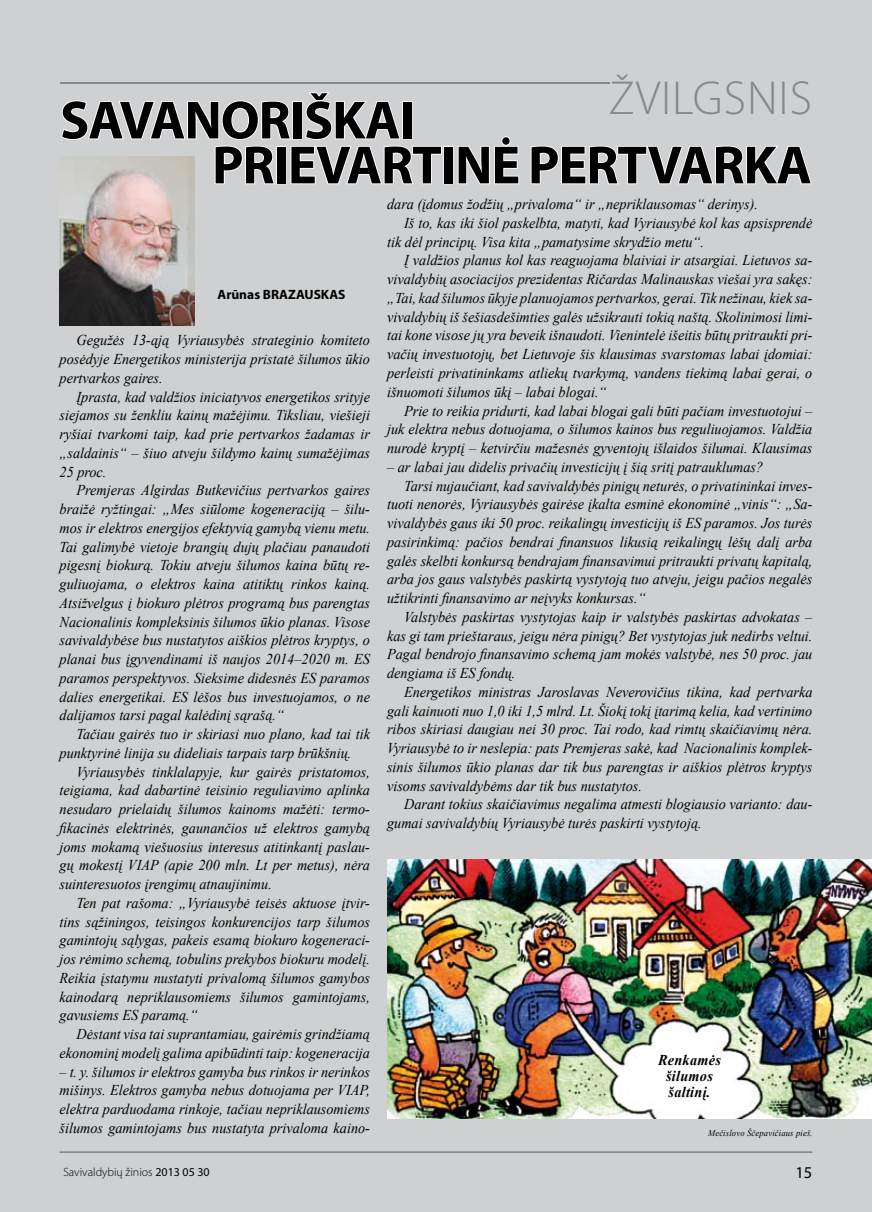
<style>
.page{position:relative;width:872px;height:1212px;background:#cfd0d1}
.page>*{position:absolute;margin:0;border:0;box-sizing:border-box;transform-origin:0 0}
.t1{font:700 54.15px/44.8px "Myriad Pro";letter-spacing:-.02em;color:#000}
.t2{font:300 48px "Myriad Pro";letter-spacing:.02em;color:#878889}
.t3{font:16.5px "Myriad Pro";color:#000}
.t4{font:italic 15px/18.8px "Times New Roman";color:#000;text-align:justify;scale:.95 1}
.t5{font:italic 700 15px/15.8px "Times New Roman";letter-spacing:.02em;color:#000;text-align:center;scale:.95 1}
.t6{font:700 13.5px "Myriad Pro";letter-spacing:.005em;color:#000}
.t7{font:300 12px "Myriad Pro";color:#000}
.t8{font:italic 9px "Times New Roman";letter-spacing:.02em;color:#000;scale:.95 1}
.s1{font-weight:400}
</style>
<div class="page">
<hr style="left:60px;top:82px;width:549px;height:2px;background:#878889">
<hr style="left:60px;top:1152px;width:752px;height:1px;background:#58585a">
<svg style="left:61px;top:92px;width:381px;height:93px"></svg>
<div style="left:443px;top:146px;width:10px;height:38px;border:2px solid #fff"></div>
<svg style="left:457px;top:136px;width:62px;height:49px"></svg>
<svg style="left:530px;top:145px;width:282px;height:40px"></svg>
<img style="left:60px;top:156px;width:135px;height:169px">
<img style="left:387px;top:860px;width:485px;height:258px">
<h2 class="t2" style="left:609px;top:69px;width:185px">ŽVI LGSNIS</h2>
<h1 class="t1" style="left:212px;top:96px;width:177px;text-indent:46px">RIŠKAI<br>PRIEVA</h1>
<h1 class="t1" style="left:60px;top:96px;width:34px">SAVANO</h1>
<h1 class="t1" style="left:381px;top:141px;width:430px">RTIN Ė PERTVARKA</h1>
<p class="t6" style="left:217px;top:286px;width:121px">Arūnas BRAZAUSKAS</p>
<p class="t4" style="left:60px;top:331px;width:328px;text-indent:17px">Gegužės 13-ąją Vyriausybės strateginio komiteto posėdyje Energetikos ministerija pristatė šilumos ūkio pertvarkos gaires.</p>
<p class="t4" style="left:60px;top:387px;width:328px;text-indent:17px">Įprasta, kad valdžios iniciatyvos energetikos srityje siejamos su ženkliu kainų mažėjimu. Tiksliau, viešieji ryšiai tvarkomi taip, kad prie pertvarkos žadamas ir „saldainis“ – šiuo atveju šildymo kainų sumažėjimas 25 proc.</p>
<p class="t4" style="left:60px;top:481px;width:328px;text-indent:17px">Premjeras Algirdas Butkevičius pertvarkos gaires braižė ryžtingai: „Mes siūlome kogeneraciją – šilu&shy;mos ir elektros energijos efektyvią gamybą vienu metu.<br>Tai galimybė vietoje brangių dujų plačiau panaudoti pigesnį biokurą. Tokiu atveju šilumos kaina būtų re&shy;guliuojama, o elektros kaina atitiktų rinkos kainą.<br>Atsižvelgus į biokuro plėtros programą bus parengtas Nacionalinis kompleksinis šilumos ūkio planas. Visose savivaldybėse bus nustatytos aiškios plėtros kryptys, o planai bus įgyvendinami iš naujos 2014–2020 m. ES paramos perspektyvos. Sieksime didesnės ES paramos dalies energetikai. ES lėšos bus investuojamos, o ne dalijamos tarsi pagal kalėdinį sąrašą.“</p>
<p class="t4" style="left:60px;top:724px;width:328px;text-indent:17px">Tačiau gairės tuo ir skiriasi nuo plano, kad tai tik punktyrinė linija su dideliais tarpais tarp brūkšnių.</p>
<p class="t4" style="left:60px;top:762px;width:328px;text-indent:17px">Vyriausybės tinklalapyje, kur gairės pristatomos, teigiama, kad dabartinė teisinio reguliavimo aplinka nesudaro prielaidų šilumos kainoms mažėti: termo&shy;fikacinės elektrinės, gaunančios už elektros gamybą joms mokamą viešuosius interesus atitinkantį paslau&shy;gų mokestį VIAP (apie 200 mln. Lt per metus), nėra suinteresuotos įrengimų atnaujinimu.</p>
<p class="t4" style="left:60px;top:893px;width:328px;text-indent:17px">Ten pat rašoma: „Vyriausybė teisės aktuose įtvir&shy;tins sąžiningos, teisingos konkurencijos tarp šilumos gamintojų sąlygas, pakeis esamą biokuro kogeneraci&shy;jos rėmimo schemą, tobulins prekybos biokuru modelį.<br>Reikia įstatymu nustatyti privalomą šilumos gamybos kainodarą nepriklausomiems šilumos gamintojams, gavusiems ES paramą.“</p>
<p class="t4" style="left:60px;top:1024px;width:328px;text-align:right">Dėstant visa tai suprantamiau, gairėmis grindžiamą ekonominį modelį galima apibūdinti taip: kogeneracija</p>
<p class="t4" style="left:60px;top:1062px;width:328px">– t. y. šilumos ir elektros gamyba bus rinkos ir nerinkos mišinys. Elektros gamyba nebus dotuojama per VIAP, elektra parduodama rinkoje, tačiau nepriklausomiems šilumos gamintojams bus nustatyta privaloma kaino-</p>
<p class="t4" style="left:387px;top:194px;width:392px">dara (įdomus žodžių „privaloma“ ir „nepriklausomas“ derinys).</p>
<p class="t4" style="left:404px;top:213px;width:431px">Iš to, kas iki šiol paskelbta, matyti, kad Vyriausybė kol kas apsisprendė</p>
<p class="t4" style="left:387px;top:232px;width:335px">tik dėl principų. Visa kita „pamatysime skrydžio metu“.</p>
<p class="t4" style="left:404px;top:251px;width:431px">Į valdžios planus kol kas reaguojama blaiviai ir atsargiai. Lietuvos sa-</p>
<p class="t4" style="left:387px;top:269px;width:449px">vivaldybių asociacijos prezidentas Ričardas Malinauskas viešai yra sakęs:</p>
<p class="t4" style="left:387px;top:288px;width:448px">„Tai, kad ši-lu-mos ūky-je pla-nuo-ja-mos pert-var-kos, ge-rai. Tik ne-ži-nau, kiek sa-</p>
<p class="t4" style="left:387px;top:307px;width:448px">vi-val-dy-bių iš šešiasdešimties ga- lės už-si-krau- ti to-kią naš-tą. Sko- li-ni-mo-si li-mi-</p>
<p class="t4" style="left:387px;top:326px;width:448px">tai ko-ne vi-so-se jų yra be-veik iš-nau-do- ti. Vie-nin- te-lė iš-ei-tis bū-tų pri-trauk-ti pri-</p>
<p class="t4" style="left:387px;top:344px;width:449px">va-čių in-ves- tuo- to-jų, bet Lie-tu-vo-je šis klau-si-mas svars- to-mas la-bai įdo-miai:</p>
<p class="t4" style="left:387px;top:363px;width:449px">per-leis- ti pri-va- ti-nin-kams at-lie-kų tvar-ky-mą, van- dens tie-ki-mą la- bai ge-rai, o</p>
<p class="t4" style="left:387px;top:382px;width:232px">iš-nuo-mo- ti ši-lu-mos ūkį – la-bai blo-gai.“</p>
<p class="t4" style="left:404px;top:401px;width:431px">Prie to reikia pridurti, kad labai blogai gali būti pačiam investuotojui –</p>
<p class="t4" style="left:387px;top:419px;width:449px">juk elektra nebus dotuojama, o šilumos kainos bus reguliuojamos. Valdžia</p>
<p class="t4" style="left:387px;top:438px;width:449px">nurodė kryptį – ketvirčiu mažesnės gyventojų išlaidos šilumai. Klausimas</p>
<p class="t4" style="left:387px;top:457px;width:397px">– ar labai jau didelis privačių investicijų į šią sritį patrauklumas?</p>
<p class="t4" style="left:404px;top:476px;width:431px">Tarsi nujaučiant, kad savivaldybės pinigų neturės, o privatininkai inves-</p>
<p class="t4" style="left:387px;top:494px;width:449px">tuoti nenorės, Vyriausybės gairėse įkalta esminė ekonominė „vinis“: „Sa-</p>
<p class="t4" style="left:387px;top:513px;width:449px">vivaldybės gaus iki 50 proc. reikalingų investicijų iš ES paramos. Jos turės</p>
<p class="t4" style="left:387px;top:532px;width:449px">pasirinkimą: pačios bendrai finansuos likusią reikalingų lėšų dalį arba</p>
<p class="t4" style="left:387px;top:551px;width:449px">galės skelbti konkursą bendrajam finansavimui pritraukti privatų kapitalą,</p>
<p class="t4" style="left:387px;top:569px;width:449px">arba jos gaus valstybės paskirtą vystytoją tuo atveju, jeigu pačios negalės</p>
<p class="t4" style="left:387px;top:588px;width:274px">užtikrinti finansavimo ar neįvyks konkursas.“</p>
<p class="t4" style="left:404px;top:607px;width:431px">Valstybės paskirtas vystytojas kaip ir valstybės paskirtas advokatas –</p>
<p class="t4" style="left:387px;top:626px;width:449px">kas gi tam prieštaraus, jeigu nėra pinigų? Bet vystytojas juk nedirbs veltui.</p>
<p class="t4" style="left:387px;top:644px;width:449px">Pagal bendrojo finansavimo schemą jam mokės valstybė, nes 50 proc. jau</p>
<p class="t4" style="left:387px;top:663px;width:136px">dengiama iš ES fondų.</p>
<p class="t4" style="left:404px;top:682px;width:431px">Energetikos ministras Jaroslavas Neverovičius tikina, kad pertvarka</p>
<p class="t4" style="left:387px;top:701px;width:449px">gali kainuoti nuo 1,0 iki 1,5 mlrd. Lt. Šiokį tokį įtarimą kelia, kad vertinimo</p>
<p class="t4" style="left:387px;top:719px;width:449px">ribos skiriasi daugiau nei 30 proc. Tai rodo, kad rimtų skaičiavimų nėra.</p>
<p class="t4" style="left:387px;top:738px;width:449px">Vyriausybė to ir neslepia: pats Premjeras sakė, kad Nacionalinis komplek-</p>
<p class="t4" style="left:387px;top:757px;width:449px">sinis šilumos ūkio planas dar tik bus parengtas ir aiškios plėtros kryptys</p>
<p class="t4" style="left:387px;top:776px;width:270px">visoms savivaldybėms dar tik bus nustatytos.</p>
<p class="t4" style="left:404px;top:794px;width:431px">Darant tokius skaičiavimus negalima atmesti blogiausio varianto: dau-</p>
<p class="t4" style="left:387px;top:813px;width:333px">gumai savivaldybių Vyriausybė turės paskirti vystytoją.</p>
<p class="t5" style="left:658px;top:1052px;width:68px">Renkamės šilumos šaltinį.</p>
<p class="t8" style="left:708px;top:1127px;width:112px">Mečislovo Ščepavičiaus pieš.</p>
<p class="t7" style="left:63px;top:1165px;width:148px">Savivaldybių žinios <span class="s1">2013 05 30</span></p>
<p class="t3" style="left:795px;top:1162px;width:18px">15</p>
</div>
